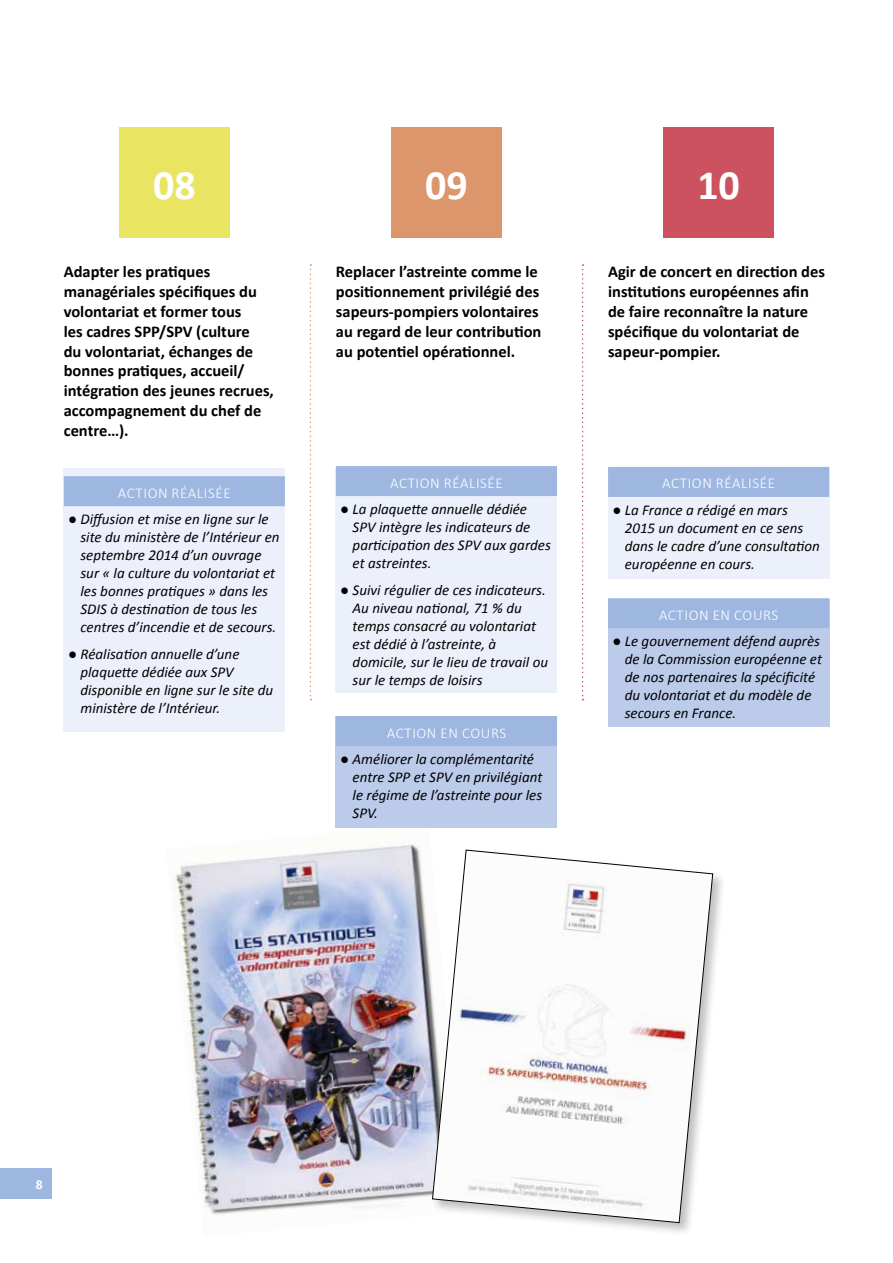
<style>
.page{position:relative;width:893px;height:1263px;background:#fff}
.page>*{position:absolute;margin:0;border:0;box-sizing:border-box;transform-origin:0 0}
.t1{font:700 42px "Calibri";color:#fff}
.t2{font:700 16.5px/19.8px "Calibri";color:#000}
.t3{font:italic 15px/18px "Calibri";color:#000}
.t4{font:300 15px "Calibri";letter-spacing:.04em;color:#fff}
.t5{font:700 13.5px "Calibri";color:#fff}
</style>
<div class="page">
<img style="left:173px;top:824px;width:258px;height:391px">
<div style="left:0;top:1168px;width:51px;height:31px;background:#9eb7e0"></div>
<div style="left:391px;top:128px;width:111px;height:110px;background:#dd966b"></div>
<div style="left:663px;top:128px;width:111px;height:110px;background:#cc5260"></div>
<div style="left:119px;top:128px;width:111px;height:110px;background:#e9e562"></div>
<svg style="left:310px;top:264px;width:1px;height:436px"></svg>
<svg style="left:582px;top:264px;width:2px;height:436px"></svg>
<div style="left:64px;top:468px;width:221px;height:263px;background:#ecf0fa"></div>
<div style="left:64px;top:476px;width:221px;height:30px;background:#9eb7e0"></div>
<div style="left:336px;top:468px;width:221px;height:225px;background:#ecf0fa"></div>
<div style="left:336px;top:466px;width:221px;height:30px;background:#9eb7e0"></div>
<div style="left:608px;top:468px;width:221px;height:110px;background:#ecf0fa"></div>
<div style="left:608px;top:467px;width:221px;height:30px;background:#9eb7e0"></div>
<div style="left:608px;top:600px;width:221px;height:127px;background:#bccbea"></div>
<div style="left:608px;top:598px;width:221px;height:30px;background:#9eb7e0"></div>
<div style="left:336px;top:716px;width:221px;height:112px;background:#bccbea"></div>
<div style="left:336px;top:716px;width:221px;height:30px;background:#9eb7e0"></div>
<div style="left:431px;top:848px;width:296px;height:388px;background:#000;opacity:.25"></div>
<svg style="left:432px;top:850px;width:281px;height:373px"></svg>
<h1 class="t1" style="left:153px;top:158px;width:44px">08</h1>
<h1 class="t1" style="left:425px;top:158px;width:44px">09</h1>
<h1 class="t1" style="left:697px;top:158px;width:44px">10</h1>
<p class="t2" style="left:64px;top:262px;width:212px">Adapter les pratiques managériales spécifiques du volontariat et former tous<br>les cadres SPP/SPV (culture<br>du volontariat, échanges de bonnes pratiques, accueil/ intégration des jeunes recrues, accompagnement du chef de centre…).</p>
<p class="t4" style="left:118px;top:483px;width:114px">ACTION RÉALISÉE</p>
<p class="t3" style="left:80px;top:510px;width:201px;text-indent:-12px">● Diffusion et mise en ligne sur le site du ministère de l’Intérieur en septembre 2014 d’un ouvrage sur « la culture du volontariat et les bonnes pratiques » dans les<br>SDIS à destination de tous les centres d’incendie et de secours.</p>
<p class="t3" style="left:80px;top:644px;width:194px;text-indent:-12px">● Réalisation annuelle d’une plaquette dédiée aux SPV disponible en ligne sur le site du ministère de l’Intérieur.</p>
<p class="t2" style="left:336px;top:262px;width:207px">Replacer l’astreinte comme le positionnement privilégié des sapeurs-pompiers volontaires au regard de leur contribution au potentiel opérationnel.</p>
<p class="t2" style="left:608px;top:262px;width:218px">Agir de concert en direction des institutions européennes afin de faire reconnaître la nature spécifique du volontariat de sapeur-pompier.</p>
<p class="t4" style="left:390px;top:473px;width:114px">ACTION RÉALISÉE</p>
<p class="t3" style="left:353px;top:499px;width:200px;text-indent:-12px">● La plaquette annuelle dédiée<br>SPV intègre les indicateurs de participation des SPV aux gardes et astreintes.</p>
<p class="t3" style="left:353px;top:580px;width:197px;text-indent:-12px">● Suivi régulier de ces indicateurs.<br>Au niveau national, 71 % du temps consacré au volontariat est dédié à l’astreinte, à domicile, sur le lieu de travail ou sur le temps de loisirs</p>
<p class="t4" style="left:387px;top:723px;width:121px">ACTION EN COURS</p>
<p class="t3" style="left:353px;top:750px;width:191px;text-indent:-12px">● Améliorer la complémentarité entre SPP et SPV en privilégiant le régime de l’astreinte pour les<br>SPV.</p>
<p class="t4" style="left:662px;top:474px;width:114px">ACTION RÉALISÉE</p>
<p class="t3" style="left:625px;top:500px;width:197px;text-indent:-12px">● La France a rédigé en mars<br>2015 un document en ce sens dans le cadre d’une consultation européenne en cours.</p>
<p class="t4" style="left:659px;top:605px;width:121px">ACTION EN COURS</p>
<p class="t3" style="left:625px;top:632px;width:199px;text-indent:-12px">● Le gouvernement défend auprès de la Commission européenne et de nos partenaires la spécificité du volontariat et du modèle de secours en France.</p>
<p class="t5" style="left:36px;top:1176px;width:8px">8</p>
</div>
